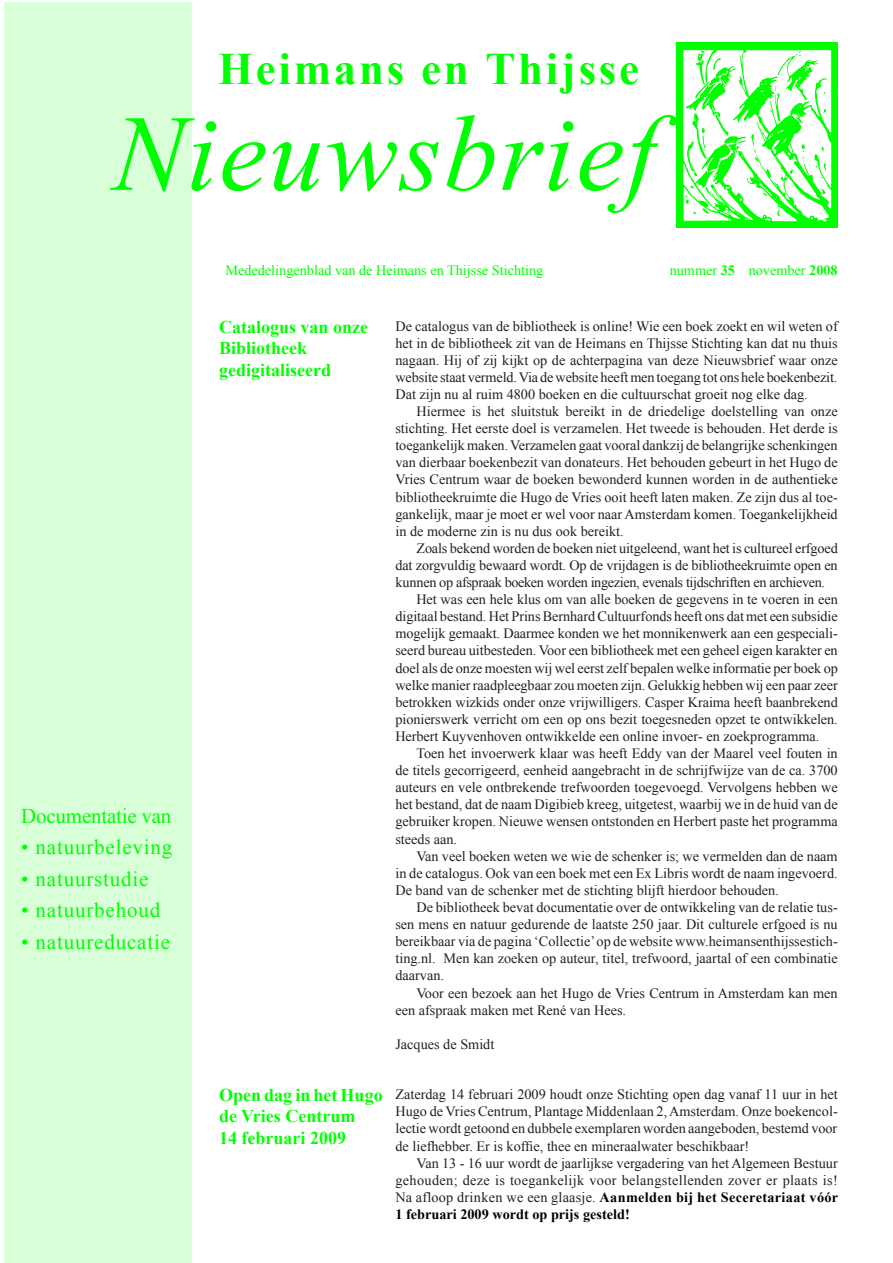
<style>
.page{position:relative;width:893px;height:1263px;background:#fff}
.page>*{position:absolute;margin:0;border:0;box-sizing:border-box;transform-origin:0 0}
.t1{font:italic 108px "Times New Roman";letter-spacing:.02em;color:#0f0}
.t2{font:700 45px "Times New Roman";letter-spacing:.06em;color:#0f0}
.t3{font:21px "Times New Roman";letter-spacing:.04em;color:#0f0}
.t4{font:21px "Times New Roman";letter-spacing:-.01em;color:#0f0}
.t5{font:700 18px/21.6px "Times New Roman";color:#0f0}
.Brood_H_T{font:14.25px/17.1px "Times New Roman";color:#231f20;text-align:justify}
.t6{font:14.25px "Times New Roman";color:#0f0}
.s1{font-weight:700}
.s2{font-weight:700;color:#000}
</style>
<div class="page">
<div style="left:4px;top:2px;width:187px;height:1261px;background:#d9ffd9"></div>
<img style="left:676px;top:43px;width:162px;height:185px">
<p class="t2" style="left:218px;top:38px;width:422px">Heimans en Thijsse</p>
<p class="t1" style="left:113px;top:79px;width:545px">Nieuwsbrief</p>
<p class="t4" style="left:21px;top:801px;width:152px">Documentatie van</p>
<p class="t3" style="left:21px;top:833px;width:153px">• natuurbeleving</p>
<p class="t3" style="left:21px;top:864px;width:129px">• natuurstudie</p>
<p class="t3" style="left:21px;top:896px;width:140px">• natuurbehoud</p>
<p class="t3" style="left:21px;top:927px;width:150px">• natuureducatie</p>
<p class="t6" style="left:225px;top:260px;width:319px">Mededelingenblad van de Heimans en Thijsse Stichting</p>
<p class="t6" style="left:670px;top:260px;width:169px">nummer <span class="s1">35</span> november <span class="s1">2008</span></p>
<p class="t5" style="left:219px;top:316px;width:151px">Catalogus van onze<br>Bibliotheek</p>
<p class="t5" style="left:219px;top:359px;width:113px">gedigitaliseerd</p>
<p class="Brood_H_T" style="left:395px;top:317px;width:444px">De catalogus van de bibliotheek is online! Wie een boek zoekt en wil weten of het in de bibliotheek zit van de Heimans en Thijsse Stichting kan dat nu thuis nagaan. Hij of zij kijkt op de achterpagina van deze Nieuwsbrief waar onze website staat vermeld. Via de website heeft men toegang tot ons hele boekenbezit.<br>Dat zijn nu al ruim 4800 boeken en die cultuurschat groeit nog elke dag.</p>
<p class="Brood_H_T" style="left:395px;top:402px;width:444px;text-indent:21px">Hiermee is het sluitstuk bereikt in de driedelige doelstelling van onze stichting. Het eerste doel is verzamelen. Het tweede is behouden. Het derde is toegankelijk maken. Verzamelen gaat vooral dankzij de belangrijke schenkingen van dierbaar boekenbezit van donateurs. Het behouden gebeurt in het Hugo de Vries Centrum waar de boeken bewonderd kunnen worden in de authentieke bibliotheekruimte die Hugo de Vries ooit heeft laten maken. Ze zijn dus al toe&shy;gankelijk, maar je moet er wel voor naar Amsterdam komen. Toegankelijkheid in de moderne zin is nu dus ook bereikt.</p>
<p class="Brood_H_T" style="left:395px;top:539px;width:444px;text-indent:21px">Zoals bekend worden de boeken niet uitgeleend, want het is cultureel erfgoed dat zorgvuldig bewaard wordt. Op de vrijdagen is de bibliotheekruimte open en kunnen op afspraak boeken worden ingezien, evenals tijdschriften en archieven.</p>
<p class="Brood_H_T" style="left:395px;top:591px;width:444px;text-indent:21px">Het was een hele klus om van alle boeken de gegevens in te voeren in een digitaal bestand. Het Prins Bernhard Cultuurfonds heeft ons dat met een subsidie mogelijk gemaakt. Daarmee konden we het monnikenwerk aan een gespeciali&shy;seerd bureau uitbesteden. Voor een bibliotheek met een geheel eigen karakter en doel als de onze moesten wij wel eerst zelf bepalen welke informatie per boek op welke manier raadpleegbaar zou moeten zijn. Gelukkig hebben wij een paar zeer betrokken wizkids onder onze vrijwilligers. Casper Kraima heeft baanbrekend pionierswerk verricht om een op ons bezit toegesneden opzet te ontwikkelen.<br>Herbert Kuyvenhoven ontwikkelde een online invoer- en zoekprogramma.</p>
<p class="Brood_H_T" style="left:395px;top:744px;width:444px;text-indent:21px">Toen het invoerwerk klaar was heeft Eddy van der Maarel veel fouten in de titels gecorrigeerd, eenheid aangebracht in de schrijfwijze van de ca. 3700 auteurs en vele ontbrekende trefwoorden toegevoegd. Vervolgens hebben we het bestand, dat de naam Digibieb kreeg, uitgetest, waarbij we in de huid van de gebruiker kropen. Nieuwe wensen ontstonden en Herbert paste het programma steeds aan.</p>
<p class="Brood_H_T" style="left:395px;top:847px;width:444px;text-indent:21px">Van veel boeken weten we wie de schenker is; we vermelden dan de naam in de catalogus. Ook van een boek met een Ex Libris wordt de naam ingevoerd.<br>De band van de schenker met de stichting blijft hierdoor behouden.</p>
<p class="Brood_H_T" style="left:395px;top:898px;width:444px;text-indent:21px">De bibliotheek bevat documentatie over de ontwikkeling van de relatie tus&shy;sen mens en natuur gedurende de laatste 250 jaar. Dit culturele erfgoed is nu bereikbaar via de pagina ‘Collectie’ op de website www.heimansenthijssestich&shy;ting.nl. Men kan zoeken op auteur, titel, trefwoord, jaartal of een combinatie daarvan.</p>
<p class="Brood_H_T" style="left:395px;top:984px;width:444px;text-indent:21px">Voor een bezoek aan het Hugo de Vries Centrum in Amsterdam kan men een afspraak maken met René van Hees.</p>
<p class="Brood_H_T" style="left:395px;top:1035px;width:100px">Jacques de Smidt</p>
<p class="t5" style="left:219px;top:1083px;width:165px">Open dag in het Hugo de Vries Centrum</p>
<p class="t5" style="left:219px;top:1127px;width:128px">14 februari 2009</p>
<p class="Brood_H_T" style="left:395px;top:1086px;width:444px">Zaterdag 14 februari 2009 houdt onze Stichting open dag vanaf 11 uur in het Hugo de Vries Centrum, Plantage Middenlaan 2, Amsterdam. Onze boekencol&shy;lectie wordt getoond en dubbele exemplaren worden aangeboden, bestemd voor de liefhebber. Er is koffie, thee en mineraalwater beschikbaar!</p>
<p class="Brood_H_T" style="left:395px;top:1154px;width:444px;text-indent:21px">Van 13 - 16 uur wordt de jaarlijkse vergadering van het Algemeen Bestuur gehouden; deze is toegankelijk voor belangstellenden zover er plaats is!<br>Na afloop drinken we een glaasje. <span class="s2">Aanmelden bij het Seceretariaat vóór 1 februari 2009 wordt op prijs gesteld!</span></p>
</div>
